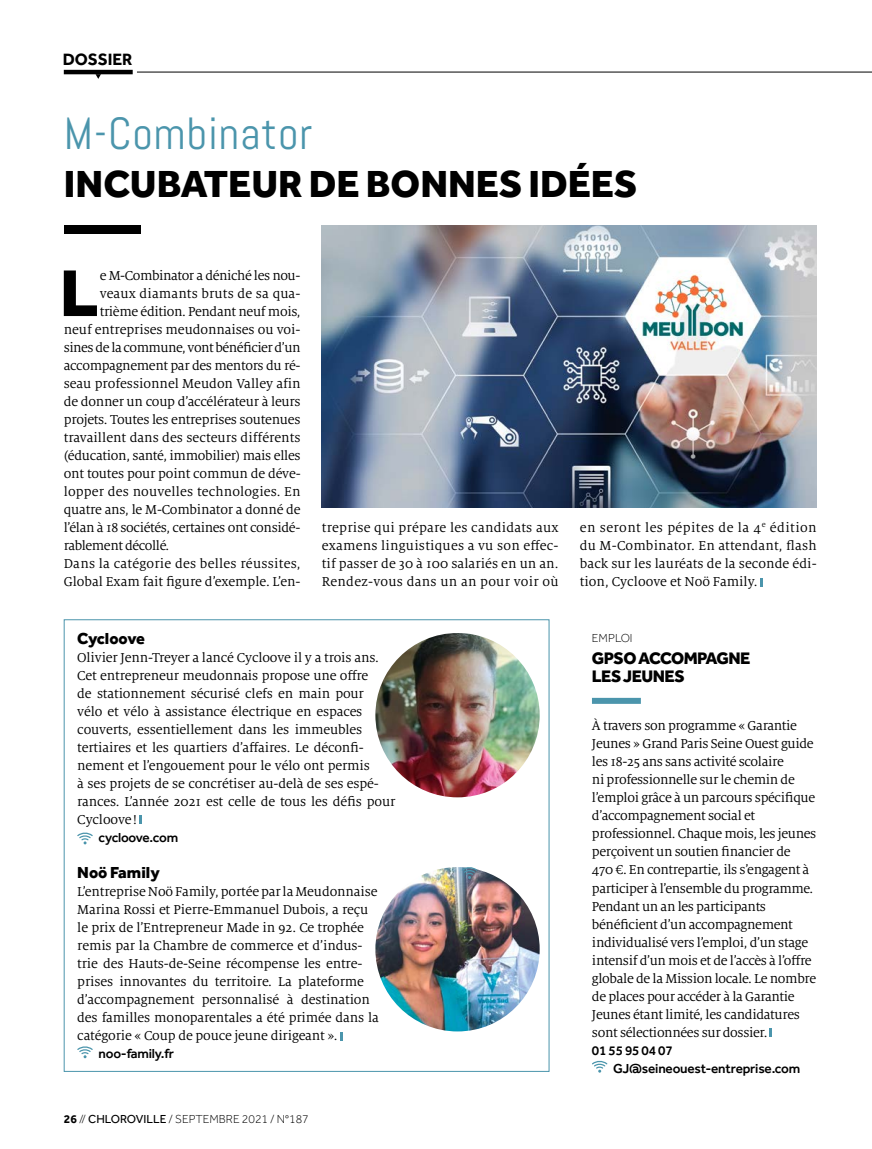
<style>
.page{position:relative;width:872px;height:1149px;background:#fff}
.page>*{position:absolute;margin:0;border:0;box-sizing:border-box;transform-origin:0 0}
.t1{font:800 68.25px "Effra";color:#000}
.t2{font:45px "Abel";letter-spacing:.02em;color:#4b95ac}
.t3{font:800 39px "Effra";color:#000}
.t4{font:800 17.25px/18px "Effra";letter-spacing:-.03em;color:#000}
.t5{font:700 16.95px "Effra";color:#000}
.t6{font:800 16.5px "Effra";color:#000}
.t7{font:800 16.5px "Effra";letter-spacing:-.03em;color:#000}
.t8{font:14.25px/18px "Milo Serif OT";letter-spacing:-.01em;color:#000}
.t9{font:14.25px "Milo Serif OT";letter-spacing:.01em;color:#000}
.t10{font:14.25px "Milo Serif OT";letter-spacing:-.03em;color:#000}
.t11{font:14.25px "Milo Serif OT";letter-spacing:-.035em;color:#000}
.t12{font:14.25px "Milo Serif OT";letter-spacing:.015em;color:#000}
.t13{font:500 13.5px/18px "Effra";letter-spacing:-.015em;color:#000}
.t14{font:300 12px "Effra";color:#000}
.s1{font-weight:700}
.s2{font-weight:400}
</style>
<div class="page">
<svg style="left:139px;top:815px;width:2px;height:8px"></svg>
<svg style="left:340px;top:1032px;width:2px;height:7px"></svg>
<hr style="left:137px;top:72px;width:735px;height:1px;background:#000">
<hr style="left:64px;top:70px;width:69px;height:4px;background:#000">
<svg style="left:95px;top:74px;width:6px;height:5px"></svg>
<div style="left:64px;top:226px;width:76px;height:8px;background:#000"></div>
<svg style="left:760px;top:578px;width:2px;height:8px"></svg>
<img style="left:375px;top:866px;width:164px;height:165px;border-radius:82px">
<img style="left:375px;top:632px;width:164px;height:165px;border-radius:82px">
<svg style="left:77px;top:832px;width:16px;height:12px"></svg>
<svg style="left:462px;top:866px;width:15px;height:12px"></svg>
<img style="left:322px;top:226px;width:494px;height:281px">
<div style="left:592px;top:697px;width:49px;height:6px;background:#4b95ac"></div>
<svg style="left:770px;top:1028px;width:2px;height:8px"></svg>
<svg style="left:77px;top:1046px;width:16px;height:11px"></svg>
<svg style="left:592px;top:1060px;width:15px;height:12px"></svg>
<p class="t5" style="left:63px;top:49px;width:71px">DOSSIER</p>
<h2 class="t2" style="left:64px;top:105px;width:250px">M-Combinator</h2>
<h3 class="t3" style="left:64px;top:159px;width:575px">INCUBATEUR DE BONNES IDÉES</h3>
<h1 class="t1" style="left:60px;top:251px;width:40px">L</h1>
<p class="t10" style="left:100px;top:268px;width:202px">e M-Combinator a déniché les nou-</p>
<p class="t9" style="left:100px;top:286px;width:202px">veaux diamants bruts de sa qua-</p>
<p class="t8" style="left:100px;top:303px;width:202px">trième édition. Pendant neuf mois,</p>
<p class="t8" style="left:64px;top:321px;width:238px">neuf entreprises meudonnaises ou voi-</p>
<p class="t11" style="left:64px;top:340px;width:238px">sines de la commune, vont bénéficier d’un</p>
<p class="t8" style="left:64px;top:357px;width:238px">accompagnement par des mentors du ré-</p>
<p class="t8" style="left:64px;top:375px;width:238px">seau professionnel Meudon Valley afin</p>
<p class="t8" style="left:64px;top:393px;width:238px">de donner un coup d’accélérateur à leurs</p>
<p class="t8" style="left:64px;top:411px;width:238px">projets. Toutes les entreprises soutenues</p>
<p class="t8" style="left:64px;top:429px;width:238px">travaillent dans des secteurs différents</p>
<p class="t8" style="left:64px;top:447px;width:238px">(éducation, santé, immobilier) mais elles</p>
<p class="t8" style="left:64px;top:465px;width:238px">ont toutes pour point commun de déve-</p>
<p class="t9" style="left:64px;top:484px;width:238px">lopper des nouvelles technologies. En</p>
<p class="t8" style="left:64px;top:501px;width:238px">quatre ans, le M-Combinator a donné de</p>
<p class="t8" style="left:64px;top:519px;width:238px">l’élan à 18 sociétés, certaines ont considé-</p>
<p class="t10" style="left:64px;top:538px;width:107px">rablement décollé.</p>
<p class="t12" style="left:64px;top:556px;width:238px">Dans la catégorie des belles réussites,</p>
<p class="t8" style="left:64px;top:573px;width:238px">Global Exam fait figure d’exemple. L’en-</p>
<p class="t8" style="left:322px;top:519px;width:238px;text-align:justify">treprise qui prépare les candidats aux examens linguistiques a vu son effec&shy;tif passer de 30 à 100 salariés en un an.<br>Rendez-vous dans un an pour voir où</p>
<p class="t8" style="left:580px;top:519px;width:238px;text-align:justify">en seront les pépites de la 4<sup>e</sup> édition du M-Combinator. En attendant, flash back sur les lauréats de la seconde édi&shy;tion, Cycloove et Noö Family.</p>
<p class="t7" style="left:77px;top:628px;width:69px">Cycloove</p>
<p class="t8" style="left:77px;top:648px;width:319px">Olivier Jenn-Treyer a lancé Cycloove il y a trois ans.<br>Cet entrepreneur meudonnais propose une offre<br>de stationnement sécurisé clefs en main pour<br>vélo et vélo à assistance électrique en espaces couverts, essentiellement dans les immeubles tertiaires et les quartiers d’affaires. Le déconfi&shy;nement et l’engouement pour le vélo ont permis<br>à ses projets de se concrétiser au-delà de ses espé&shy;rances. L’année 2021 est celle de tous les défis pour Cycloove!</p>
<p class="t13" style="left:99px;top:828px;width:81px">cycloove.com</p>
<p class="t6" style="left:77px;top:862px;width:84px">Noö Family</p>
<p class="t8" style="left:77px;top:882px;width:303px">L’entreprise Noö Family, portée par la Meudonnaise Marina Rossi et Pierre-Emmanuel Dubois, a reçu le prix de l’Entrepreneur Made in 92. Ce trophée remis par la Chambre de commerce et d’indus&shy;trie des Hauts-de-Seine récompense les entre&shy;prises innovantes du territoire. La plateforme d’accompagnement personnalisé à destination des familles monoparentales a été primée dans la catégorie « Coup de pouce jeune dirigeant ».</p>
<p class="t13" style="left:99px;top:1044px;width:77px">noo-family.fr</p>
<p class="t14" style="left:64px;top:1111px;width:246px"><span class="s1">26</span> // <span class="s2">CHLOROVILLE</span> / SEPTEMBRE 2021 / N°187</p>
<p class="t14" style="left:592px;top:630px;width:42px">EMPLOI</p>
<p class="t4" style="left:592px;top:648px;width:160px">GPSO ACCOMPAGNE<br>LES JEUNES</p>
<p class="t8" style="left:592px;top:717px;width:226px">À travers son programme « Garantie Jeunes » Grand Paris Seine Ouest guide les 18-25 ans sans activité scolaire<br>ni professionnelle sur le chemin de l’emploi grâce à un parcours spécifique d’accompagnement social et professionnel. Chaque mois, les jeunes perçoivent un soutien financier de<br>470 €. En contrepartie, ils s’engagent à participer à l’ensemble du programme.<br>Pendant un an les participants bénéficient d’un accompagnement individualisé vers l’emploi, d’un stage intensif d’un mois et de l’accès à l’offre globale de la Mission locale. Le nombre de places pour accéder à la Garantie Jeunes étant limité, les candidatures sont sélectionnées sur dossier.</p>
<p class="t13" style="left:613px;top:1040px;width:188px;text-indent:-21px">01 55 95 04 07<br>GJ@seineouest-entreprise.com</p>
</div>
